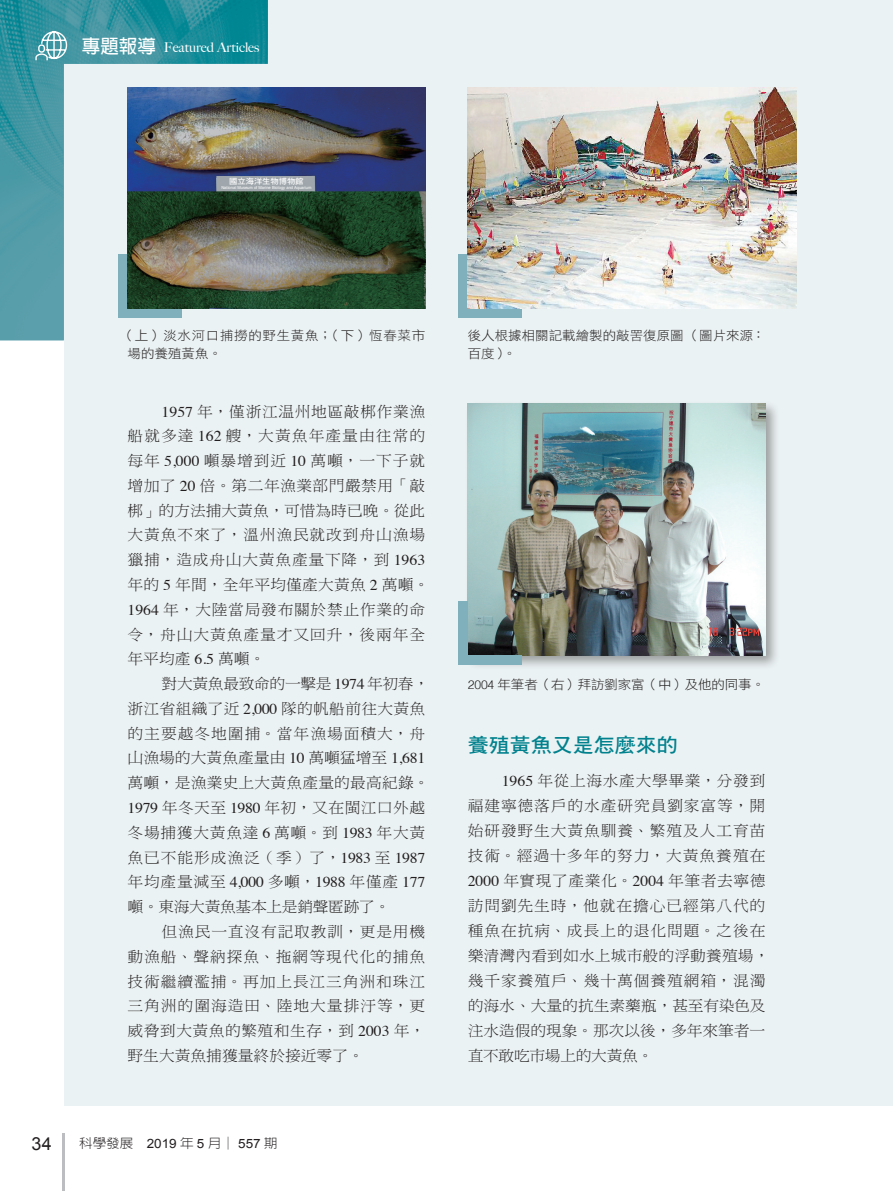
<style>
.page{position:relative;width:893px;height:1191px;background:#fff}
.page>*{position:absolute;margin:0;border:0;box-sizing:border-box;transform-origin:0 0}
.大標{font:19.95px "DF Hei Std W7";color:#00818d;scale:1.05 1}
.t1{font:18px "Arial";color:#231f20}
.內文{font:15px/24.8px "DF Ming Std W3";letter-spacing:.04em;color:#231f20;scale:1.05 1}
.內文-2{font:15px/24.8px "DF Ming Std W3";letter-spacing:.02em;color:#231f20;scale:1.05 1}
.t2{font:500 13.5px "Big Caslon";color:#fff}
.圖說{font:12.9px/18px "DF Hei Std W3";color:#231f20;scale:1.05 1}
.圖說-2{font:12.9px/18px "DF Hei Std W3";letter-spacing:.05em;color:#231f20;scale:1.05 1}
.t3{font:300 12.9px "AR New Hei B5";color:#231f20;scale:1.05 1}
.圖內文-H{font:7.8px "DF Hei Std W7";color:#fff;scale:1.05 1}
.圖內文-B{font:4.05px "Helvetica";color:#fff}
.s1{font-family:"AR New Hei B5";font-weight:700;font-size:18.6px}
.s2{font-family:"Times"}
.s3{font-family:"P Ming Li U"}
.s4{font-family:"Arial";font-weight:400}
.s5{font-family:"Helvetica";font-weight:300;font-size:12.3px}
</style>
<div class="page">
<div style="left:64px;top:0;width:829px;height:1106px;background:#ebf2f3"></div>
<hr style="left:63px;top:1133px;width:2px;height:58px;background:#bcbdc0">
<div style="left:458px;top:254px;width:10px;height:54px;background:#80b0bb"></div>
<div style="left:458px;top:308px;width:64px;height:10px;background:#80b0bb"></div>
<img style="left:268px;top:87px;width:157px;height:221px">
<img style="left:468px;top:87px;width:328px;height:221px">
<div style="left:465px;top:400px;width:316px;height:270px;background:#231f20;opacity:.4"></div>
<img style="left:468px;top:403px;width:297px;height:252px">
<div style="left:458px;top:602px;width:10px;height:54px;background:#80b0bb"></div>
<div style="left:458px;top:655px;width:64px;height:9px;background:#80b0bb"></div>
<img style="left:0;top:0;width:268px;height:340px">
<svg style="left:35px;top:31px;width:33px;height:31px"></svg>
<p class="t2" style="left:82px;top:36px;width:179px"><span class="s1">專題報導</span> Featured Articles</p>
<p class="圖內文-H" style="left:229px;top:177px;width:72px">國立海洋生物博物館</p>
<p class="圖內文-B" style="left:221px;top:185px;width:92px">National Museum of Marine Biology and Aquarium</p>
<p class="圖說-2" style="left:128px;top:326px;width:285px;text-indent:-7px">（上）淡水河口捕撈的野生黃魚；（下）恆春菜市場的養殖黃魚。</p>
<p class="圖說" style="left:468px;top:326px;width:285px">後人根據相關記載繪製的敲罟復原圖（圖片來源：百度）。</p>
<p class="內文" style="left:128px;top:398px;width:289px;text-indent:34px"><span class="s2">1957</span> 年，僅浙江<span class="s3">温</span>州地區敲梆作業漁船就多達 <span class="s2">162</span> 艘，大黃魚年產量由往常的每年 <span class="s2">5,000</span> 噸暴增到近 <span class="s2">10</span> 萬噸，一下子就增加了 <span class="s2">20</span> 倍。第二年漁業部門嚴禁用「敲梆」的方法捕大黃魚，可惜為時已晚。從此大黃魚不來了，溫州漁民就改到舟山漁場獵捕，造成舟山大黃魚產量下降，到 <span class="s2">1963</span>年的 <span class="s2">5</span> 年間，全年平均僅產大黃魚 <span class="s2">2</span> 萬噸。<br><span class="s2">1964</span> 年，大陸當局發布關於禁止作業的命令，舟山大黃魚產量才又回升，後兩年全年平均產 <span class="s2">6.5</span> 萬噸。</p>
<p class="內文-2" style="left:128px;top:671px;width:289px;text-indent:34px">對大黃魚最致命的一擊是 <span class="s2">1974</span> 年初春，浙江省組織了近 <span class="s2">2,000</span> 隊的帆船前往大黃魚的主要越冬地圍捕。當年漁場面積大，舟山漁場的大黃魚產量由 <span class="s2">10</span> 萬噸猛增至 <span class="s2">1,681</span>萬噸，是漁業史上大黃魚產量的最高紀錄。<br><span class="s2">1979</span> 年冬天至 <span class="s2">1980</span> 年初，又在閩江口外越冬場捕獲大黃魚達 <span class="s2">6</span> 萬噸。到 <span class="s2">1983</span> 年大黃魚已不能形成漁泛（季）了，<span class="s2">1983</span> 至 <span class="s2">1987</span>年均產量減至 <span class="s2">4,000</span> 多噸，<span class="s2">1988</span> 年僅產 <span class="s2">177</span>噸。東海大黃魚基本上是銷聲匿跡了。</p>
<p class="內文" style="left:128px;top:919px;width:285px;text-align:justify;text-indent:34px">但漁民一直沒有記取教訓，更是用機動漁船、聲納探魚、拖網等現代化的捕魚技術繼續濫捕。再加上長江三角洲和珠江三角洲的圍海造田、陸地大量排汙等，更威脅到大黃魚的繁殖和生存，到 <span class="s2">2003</span> 年，野生大黃魚捕獲量終於接近零了。</p>
<p class="t1" style="left:32px;top:1131px;width:22px">34</p>
<p class="t3" style="left:79px;top:1136px;width:190px">科學發展 <span class="s4">2019</span> 年 <span class="s4">5</span> 月│ <span class="s4">557</span> 期</p>
<p class="圖說" style="left:468px;top:675px;width:285px"><span class="s5">2004</span> 年筆者（右）拜訪劉家富（中）及他的同事。</p>
<p class="大標" style="left:468px;top:734px;width:201px">養殖黃魚又是怎麼來的</p>
<p class="內文" style="left:468px;top:768px;width:289px;text-indent:34px"><span class="s2">1965</span> 年從上海水產大學畢業，分發到福建寧德落戶的水產研究員劉家富等，開始研發野生大黃魚馴養、繁殖及人工育苗技術。經過十多年的努力，大黃魚養殖在<br><span class="s2">2000</span> 年實現了產業化。<span class="s2">2004</span> 年筆者去寧德訪問劉先生時，他就在擔心已經第八代的種魚在抗病、成長上的退化問題。之後在樂清灣內看到如水上城市般的浮動養殖場，幾千家養殖戶、幾十萬個養殖網箱，混濁的海水、大量的抗生素藥瓶，甚至有染色及注水造假的現象。那次以後，多年來筆者一直不敢吃市場上的大黃魚。</p>
</div>
